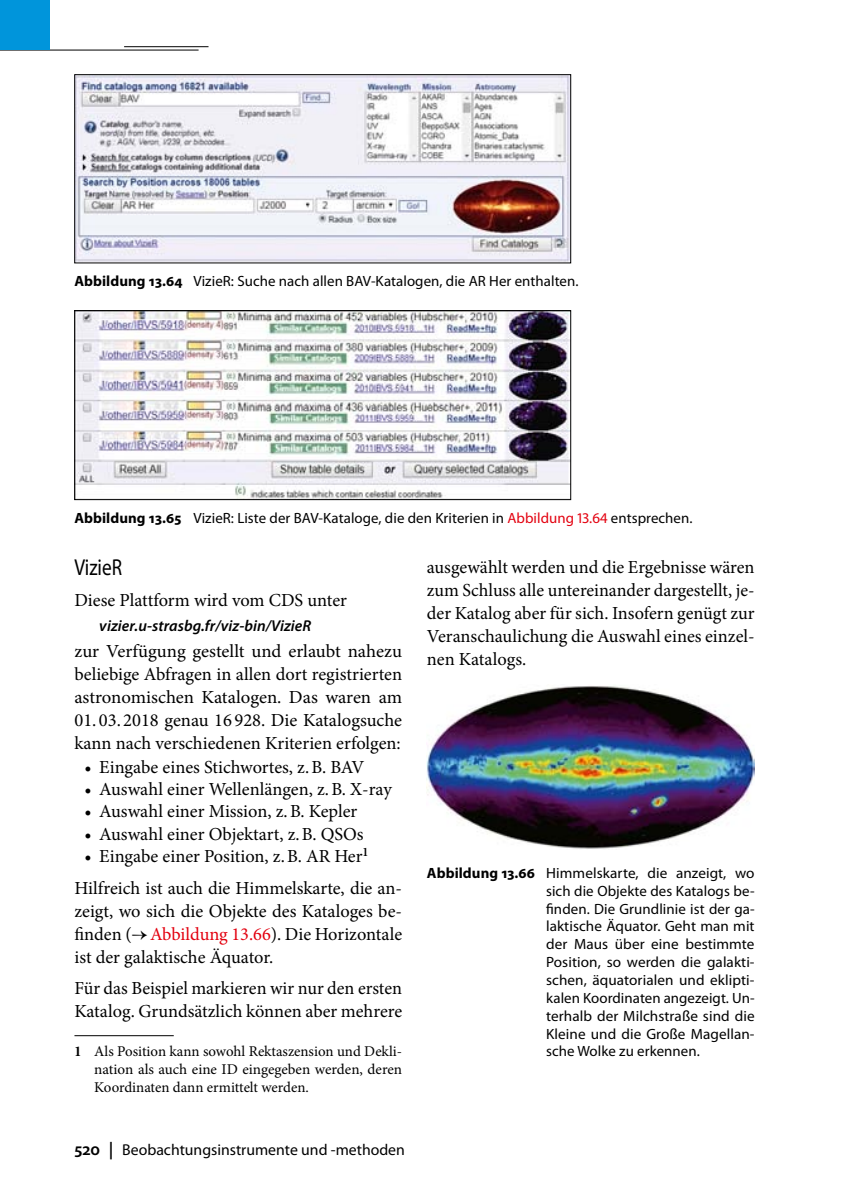
<style>
.page{position:relative;width:844px;height:1191px;background:#fff}
.page>*{position:absolute;margin:0;border:0;box-sizing:border-box;transform-origin:0 0}
.t1{font:23.1px "Myriad Pro";color:#000;scale:.83 1}
.t2{font:18.38px/22.9px "Minion Pro";color:#000;text-align:justify}
.t3{font:15.75px "Myriad Pro";color:#000}
.t4{font:italic 600 15.75px "Myriad Pro";letter-spacing:.005em;color:#000}
.t5{font:14.88px/17.8px "Myriad Pro";letter-spacing:.005em;color:#000;text-align:justify}
.t6{font:14.88px/17.8px "Minion Pro";color:#000;text-align:justify}
.s1{font-weight:700}
.s2{color:#e3000f}
.s3{font-weight:600;font-size:17.5px}
</style>
<div class="page">
<hr style="left:0;top:50px;width:198px;height:1px;background:#000">
<hr style="left:124px;top:46px;width:84px;height:1px;background:#000">
<div style="left:0;top:0;width:50px;height:50px;background:#0095db"></div>
<img style="left:76px;top:76px;width:492px;height:185px">
<div style="left:74px;top:74px;width:496px;height:189px;border:1px solid #000"></div>
<img style="left:76px;top:312px;width:492px;height:186px">
<div style="left:74px;top:310px;width:496px;height:190px;border:1px solid #000"></div>
<hr style="left:74px;top:1035px;width:100px;height:1px;background:#000">
<img style="left:427px;top:686px;width:327px;height:163px">
<p class="t5" style="left:74px;top:272px;width:505px"><span class="s1">Abbildung 13.64</span> VizieR: Suche nach allen BAV-Katalogen, die AR Her enthalten.</p>
<p class="t5" style="left:74px;top:508px;width:619px"><span class="s1">Abbildung 13.65</span> VizieR: Liste der BAV-Kataloge, die den Kriterien in <span class="s2">Abbildung 13.64</span> entsprechen.</p>
<p class="t1" style="left:74px;top:553px;width:59px">VizieR</p>
<p class="t2" style="left:74px;top:589px;width:274px">Diese Plattform wird vom CDS unter</p>
<p class="t4" style="left:99px;top:616px;width:213px">vizier.u-strasbg.fr/viz-bin/VizieR</p>
<p class="t2" style="left:74px;top:639px;width:329px">zur Verfügung gestellt und erlaubt nahezu beliebige Abfragen in allen dort registrierten astronomischen Katalogen. Das waren am</p>
<p class="t2" style="left:74px;top:708px;width:329px">01. 03. 2018 genau 16 928. Die Katalogsuche kann nach verschiedenen Kriterien erfolgen:</p>
<p class="t2" style="left:84px;top:756px;width:281px">• Eingabe eines Stichwortes, z. B. BAV</p>
<p class="t2" style="left:84px;top:778px;width:309px">• Auswahl einer Wellenlängen, z. B. X-ray</p>
<p class="t2" style="left:84px;top:800px;width:274px">• Auswahl einer Mission, z. B. Kepler</p>
<p class="t2" style="left:84px;top:822px;width:280px">• Auswahl einer Objektart, z. B. QSOs</p>
<p class="t2" style="left:74px;top:839px;width:329px;line-height:32.9px;text-indent:10px">• Eingabe einer Position, z. B. AR Her <sup>1<br></sup>Hilfreich ist auch die Himmelskarte, die an-</p>
<p class="t2" style="left:74px;top:900px;width:329px">zeigt, wo sich die Objekte des Kataloges be&shy;finden (→<span class="s2">Abbildung 13.66</span>). Die Horizontale ist der galaktische Äquator.</p>
<p class="t2" style="left:74px;top:976px;width:329px">Für das Beispiel markieren wir nur den ersten<br>Katalog. Grundsätzlich können aber mehrere</p>
<p class="t6" style="left:94px;top:1042px;width:309px;text-indent:-19px"><span class="s1">1</span> Als Position kann sowohl Rektaszension und Dekli&shy;nation als auch eine ID eingegeben werden, deren Koordinaten dann ermittelt werden.</p>
<p class="t2" style="left:427px;top:555px;width:329px">ausgewählt werden und die Ergebnisse wären zum Schluss alle untereinander dargestellt, je&shy;der Katalog aber für sich. Insofern genügt zur Veranschaulichung die Auswahl eines einzel&shy;nen Katalogs.</p>
<p class="t5" style="left:546px;top:863px;width:210px;text-indent:-119px"><span class="s1">Abbildung 13.66</span> Himmelskarte, die anzeigt, wo sich die Objekte des Katalogs be&shy;finden. Die Grundlinie ist der ga&shy;laktische Äquator. Geht man mit der Maus über eine bestimmte Position, so werden die galakti&shy;schen, äquatorialen und eklipti&shy;kalen Koordinaten angezeigt. Un&shy;terhalb der Milchstraße sind die Kleine und die Große Magellan&shy;sche Wolke zu erkennen.</p>
<p class="t3" style="left:74px;top:1139px;width:332px"><span class="s3">520 |</span> Beobachtungsinstrumente und -methoden</p>
</div>
